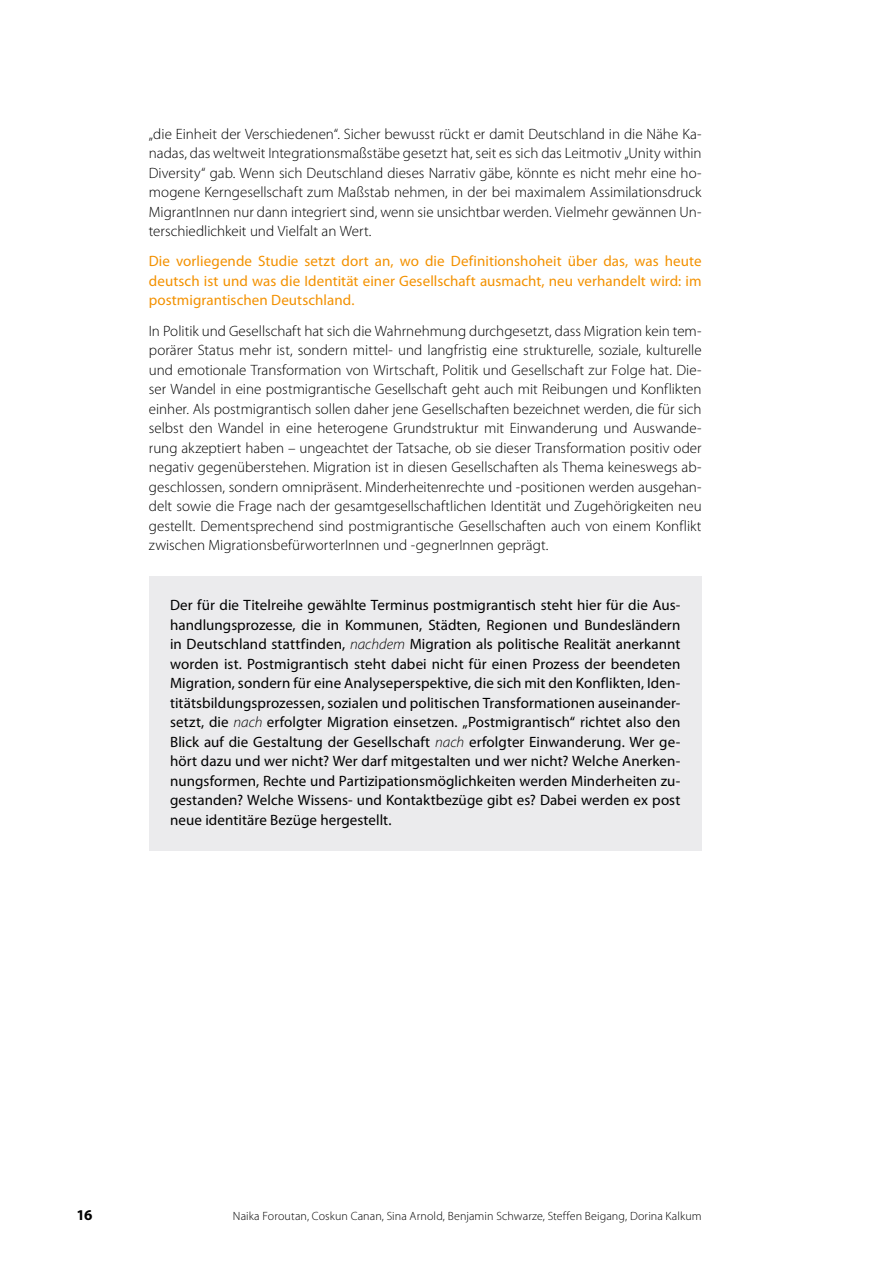
<style>
.page{position:relative;width:893px;height:1263px;background:#fff}
.page>*{position:absolute;margin:0;border:0;box-sizing:border-box;transform-origin:0 0}
.t1{font:300 15px/19.5px "Myriad Pro";color:#000;text-align:justify}
.t2{font:15px/19.5px "Myriad Pro";letter-spacing:.005em;color:#000;text-align:justify}
.t3{font:15px/19.5px "Myriad Pro";letter-spacing:.005em;color:#f39100;text-align:justify}
.t4{font:700 15px "Myriad Pro";color:#000}
.t5{font:300 12px "Myriad Pro";letter-spacing:.01em;color:#000}
.s1{font-weight:300;font-style:italic}
</style>
<div class="page">
<div style="left:149px;top:576px;width:553px;height:275px;background:#ebebed"></div>
<p class="t1" style="left:149px;top:124px;width:554px">„die Einheit der Verschiedenen“. Sicher bewusst rückt er damit Deutschland in die Nähe Ka&shy;nadas, das weltweit Integrationsmaßstäbe gesetzt hat, seit es sich das Leitmotiv „Unity within Diversity“ gab. Wenn sich Deutschland dieses Narrativ gäbe, könnte es nicht mehr eine ho&shy;mogene Kerngesellschaft zum Maßstab nehmen, in der bei maximalem Assimilationsdruck MigrantInnen nur dann integriert sind, wenn sie unsichtbar werden. Vielmehr gewännen Un&shy;terschiedlichkeit und Vielfalt an Wert.</p>
<p class="t3" style="left:149px;top:251px;width:554px">Die vorliegende Studie setzt dort an, wo die Definitionshoheit über das, was heute deutsch ist und was die Identität einer Gesellschaft ausmacht, neu verhandelt wird: im postmigrantischen Deutschland.</p>
<p class="t1" style="left:149px;top:321px;width:554px">In Politik und Gesellschaft hat sich die Wahrnehmung durchgesetzt, dass Migration kein tem&shy;porärer Status mehr ist, sondern mittel- und langfristig eine strukturelle, soziale, kulturelle und emotionale Transformation von Wirtschaft, Politik und Gesellschaft zur Folge hat. Die&shy;ser Wandel in eine postmigrantische Gesellschaft geht auch mit Reibungen und Konflikten einher. Als postmigrantisch sollen daher jene Gesellschaften bezeichnet werden, die für sich selbst den Wandel in eine heterogene Grundstruktur mit Einwanderung und Auswande&shy;rung akzeptiert haben – ungeachtet der Tatsache, ob sie dieser Transformation positiv oder negativ gegenüberstehen. Migration ist in diesen Gesellschaften als Thema keineswegs ab&shy;geschlossen, sondern omnipräsent. Minderheitenrechte und -positionen werden ausgehan&shy;delt sowie die Frage nach der gesamtgesellschaftlichen Identität und Zugehörigkeiten neu gestellt. Dementsprechend sind postmigrantische Gesellschaften auch von einem Konflikt zwischen MigrationsbefürworterInnen und -gegnerInnen geprägt.</p>
<p class="t2" style="left:170px;top:595px;width:512px">Der für die Titelreihe gewählte Terminus postmigrantisch steht hier für die Aus&shy;handlungsprozesse, die in Kommunen, Städten, Regionen und Bundesländern in Deutschland stattfinden, <span class="s1">nachdem</span> Migration als politische Realität anerkannt worden ist. Postmigrantisch steht dabei nicht für einen Prozess der beendeten Migration, sondern für eine Analyseperspektive, die sich mit den Konflikten, Iden&shy;titätsbildungsprozessen, sozialen und politischen Transformationen auseinander&shy;setzt, die <span class="s1">nach</span> erfolgter Migration einsetzen. „Postmigrantisch“ richtet also den Blick auf die Gestaltung der Gesellschaft <span class="s1">nach</span> erfolgter Einwanderung. Wer ge&shy;hört dazu und wer nicht? Wer darf mitgestalten und wer nicht? Welche Anerken&shy;nungsformen, Rechte und Partizipationsmöglichkeiten werden Minderheiten zu&shy;gestanden? Welche Wissens- und Kontaktbezüge gibt es? Dabei werden ex post neue identitäre Bezüge hergestellt.</p>
<p class="t4" style="left:77px;top:1205px;width:18px">16</p>
<p class="t5" style="left:233px;top:1210px;width:470px">Naika Foroutan, Coskun Canan, Sina Arnold, Benjamin Schwarze, Steffen Beigang, Dorina Kalkum</p>
</div>
